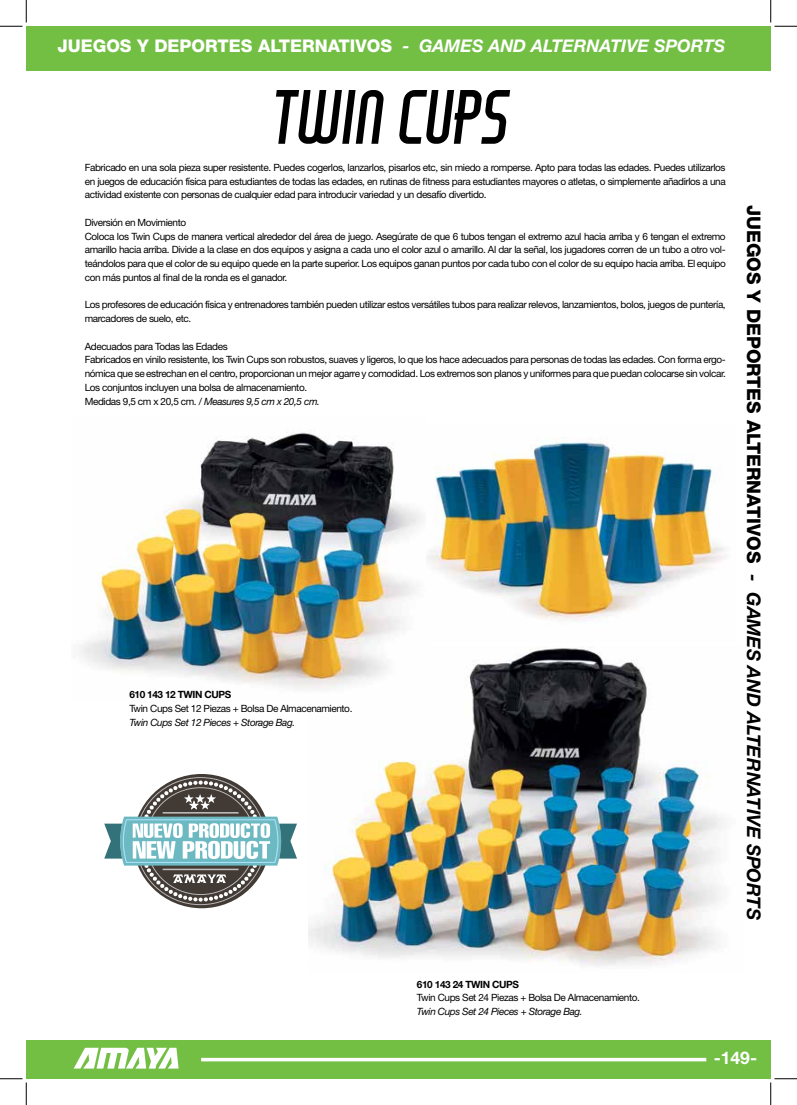
<style>
.page{position:relative;width:797px;height:1105px;background:#fff}
.page>*{position:absolute;margin:0;border:0;box-sizing:border-box;transform-origin:0 0}
.t1{font:800 18.75px "Helvetica Neue LT Std";color:#000}
.t2{font:800 17.5px "Helvetica Neue LT Std";color:#fff}
.t3{font:700 17.5px "Helvetica Neue LT Std";color:#fff}
.t4{font:10px/13.8px "Helvetica Neue LT Std";letter-spacing:-.04em;color:#000}
.t5{font:italic 10px "Helvetica Neue LT Std";letter-spacing:-.04em;color:#000}
.t6{font:700 10px "Helvetica Neue LT Std";letter-spacing:-.04em;color:#000}
.s1{font-weight:700;font-style:italic}
.s2{font-style:italic}
</style>
<div class="page">
<div style="left:26px;top:26px;width:744px;height:45px;background:#72bf44"></div>
<div style="left:27px;top:1040px;width:743px;height:39px;background:#72bf44"></div>
<hr style="left:201px;top:1058px;width:505px;height:3px;background:#fff">
<svg style="left:74px;top:1048px;width:104px;height:20px"></svg>
<svg style="left:104px;top:777px;width:193px;height:128px"></svg>
<img style="left:308px;top:648px;width:415px;height:318px">
<img style="left:426px;top:437px;width:299px;height:183px">
<img style="left:79px;top:430px;width:347px;height:271px">
<svg style="left:276px;top:90px;width:107px;height:54px"></svg>
<svg style="left:399px;top:90px;width:111px;height:54px"></svg>
<svg style="left:0;top:0;width:27px;height:27px"></svg>
<svg style="left:0;top:1078px;width:27px;height:27px"></svg>
<svg style="left:770px;top:0;width:27px;height:27px"></svg>
<svg style="left:770px;top:1078px;width:27px;height:27px"></svg>
<h2 class="t2" style="left:57px;top:35px;width:669px">JUEGOS Y DEPORTES ALTERNATIVOS <span class="s1">- GAMES AND ALTERNATIVE SPORTS</span></h2>
<p class="t4" style="left:85px;top:160px;width:642px;text-align:justify">Fabricado en una sola pieza super resistente. Puedes cogerlos, lanzarlos, pisarlos etc, sin miedo a romperse. Apto para todas las edades. Puedes utilizarlos en juegos de educación física para estudiantes de todas las edades, en rutinas de fitness para estudiantes mayores o atletas, o simplemente añadirlos a una actividad existente con personas de cualquier edad para introducir variedad y un desafío divertido.</p>
<p class="t4" style="left:85px;top:215px;width:642px">Diversión en Movimiento<br>Coloca los Twin Cups de manera vertical alrededor del área de juego. Asegúrate de que 6 tubos tengan el extremo azul hacia arriba y 6 tengan el extremo amarillo hacia arriba. Divide a la clase en dos equipos y asigna a cada uno el color azul o amarillo. Al dar la señal, los jugadores corren de un tubo a otro vol&shy;teándolos para que el color de su equipo quede en la parte superior. Los equipos ganan puntos por cada tubo con el color de su equipo hacia arriba. El equipo con más puntos al final de la ronda es el ganador.</p>
<p class="t4" style="left:85px;top:298px;width:642px">Los profesores de educación física y entrenadores también pueden utilizar estos versátiles tubos para realizar relevos, lanzamientos, bolos, juegos de puntería, marcadores de suelo, etc.</p>
<p class="t4" style="left:85px;top:339px;width:642px">Adecuados para Todas las Edades<br>Fabricados en vinilo resistente, los Twin Cups son robustos, suaves y ligeros, lo que los hace adecuados para personas de todas las edades. Con forma ergo&shy;nómica que se estrechan en el centro, proporcionan un mejor agarre y comodidad. Los extremos son planos y uniformes para que puedan colocarse sin volcar.<br>Los conjuntos incluyen una bolsa de almacenamiento.<br>Medidas 9,5 cm x 20,5 cm. / <span class="s2">Measures 9,5 cm x 20,5 cm.</span></p>
<p class="t6" style="left:129px;top:688px;width:103px">610 143 12 TWIN CUPS</p>
<p class="t4" style="left:129px;top:701px;width:224px">Twin Cups Set 12 Piezas + Bolsa De Almacenamiento.</p>
<p class="t5" style="left:129px;top:716px;width:167px">Twin Cups Set 12 Pieces + Storage Bag.</p>
<h1 class="t1" style="left:765px;top:205px;width:717px;rotate:90deg">JUEGOS Y DEPORTES ALTERNATIVOS <span class="s1">- GAMES AND ALTERNATIVE SPORTS</span></h1>
<p class="t6" style="left:417px;top:978px;width:103px">610 143 24 TWIN CUPS</p>
<p class="t4" style="left:417px;top:991px;width:224px">Twin Cups Set 24 Piezas + Bolsa De Almacenamiento.</p>
<p class="t5" style="left:417px;top:1005px;width:167px">Twin Cups Set 24 Pieces + Storage Bag.</p>
<h2 class="t3" style="left:713px;top:1047px;width:45px">-149-</h2>
</div>
